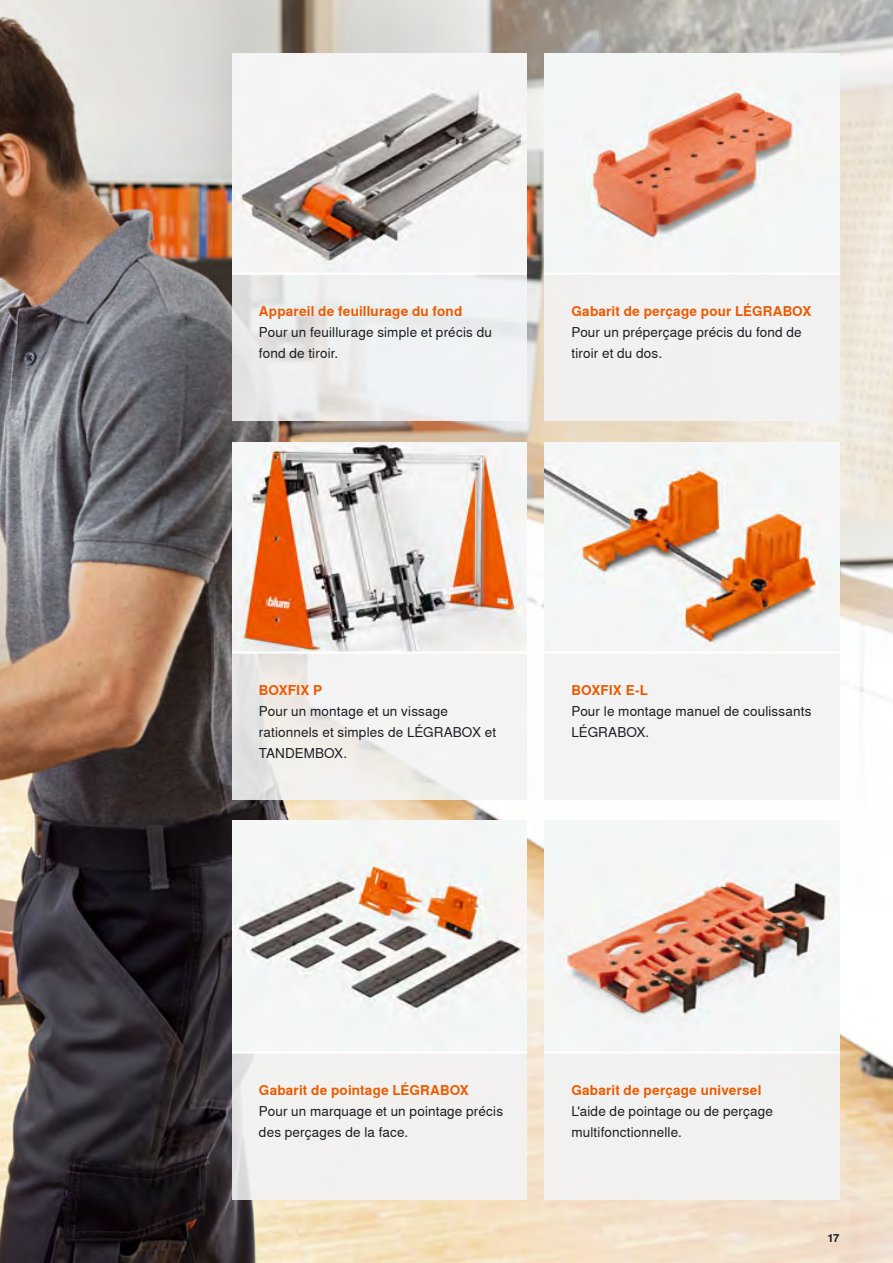
<style>
.page{position:relative;width:893px;height:1263px;background:#fff}
.page>*{position:absolute;margin:0;border:0;box-sizing:border-box;transform-origin:0 0}
.t1{font:13.5px/21px "Nimbus Sans Global";letter-spacing:.01em;color:#1b1c20}
.t2{font:700 13.5px "Nimbus Sans Global";letter-spacing:.01em;color:#eb5a00}
.t3{font:700 11.25px "Nimbus Sans Global";color:#1b1c20}
</style>
<div class="page">
<img style="left:0;top:0;width:893px;height:1263px">
<img style="left:232px;top:442px;width:295px;height:358px">
<img style="left:545px;top:442px;width:294px;height:358px">
<img style="left:232px;top:54px;width:295px;height:367px">
<img style="left:545px;top:54px;width:294px;height:367px">
<img style="left:232px;top:821px;width:295px;height:379px">
<img style="left:545px;top:821px;width:294px;height:379px">
<hr style="left:545px;top:272px;width:294px;height:3px;background:#fff">
<hr style="left:232px;top:272px;width:295px;height:3px;background:#fff">
<hr style="left:232px;top:651px;width:295px;height:3px;background:#fff">
<hr style="left:545px;top:651px;width:294px;height:3px;background:#fff">
<hr style="left:232px;top:1051px;width:295px;height:2px;background:#fff">
<hr style="left:545px;top:1051px;width:294px;height:2px;background:#fff">
<p class="t2" style="left:259px;top:302px;width:205px">Appareil de feuillurage du fond</p>
<p class="t1" style="left:259px;top:321px;width:234px">Pour un feuillurage simple et précis du fond de tiroir.</p>
<p class="t2" style="left:571px;top:302px;width:242px">Gabarit de perçage pour LÉGRABOX</p>
<p class="t1" style="left:571px;top:321px;width:232px">Pour un préperçage précis du fond de tiroir et du dos.</p>
<p class="t2" style="left:259px;top:681px;width:65px">BOXFIX P</p>
<p class="t1" style="left:259px;top:700px;width:239px">Pour un montage et un vissage rationnels et simples de LÉGRABOX et<br>TANDEMBOX.</p>
<p class="t2" style="left:571px;top:681px;width:78px">BOXFIX E-L</p>
<p class="t1" style="left:571px;top:700px;width:241px">Pour le montage manuel de coulissants<br>LÉGRABOX.</p>
<p class="t2" style="left:259px;top:1081px;width:211px">Gabarit de pointage LÉGRABOX</p>
<p class="t1" style="left:259px;top:1100px;width:246px">Pour un marquage et un pointage précis des perçages de la face.</p>
<p class="t2" style="left:571px;top:1081px;width:191px">Gabarit de perçage universel</p>
<p class="t1" style="left:571px;top:1100px;width:203px">L'aide de pointage ou de perçage multifonctionnelle.</p>
<p class="t3" style="left:827px;top:1231px;width:14px">17</p>
</div>
